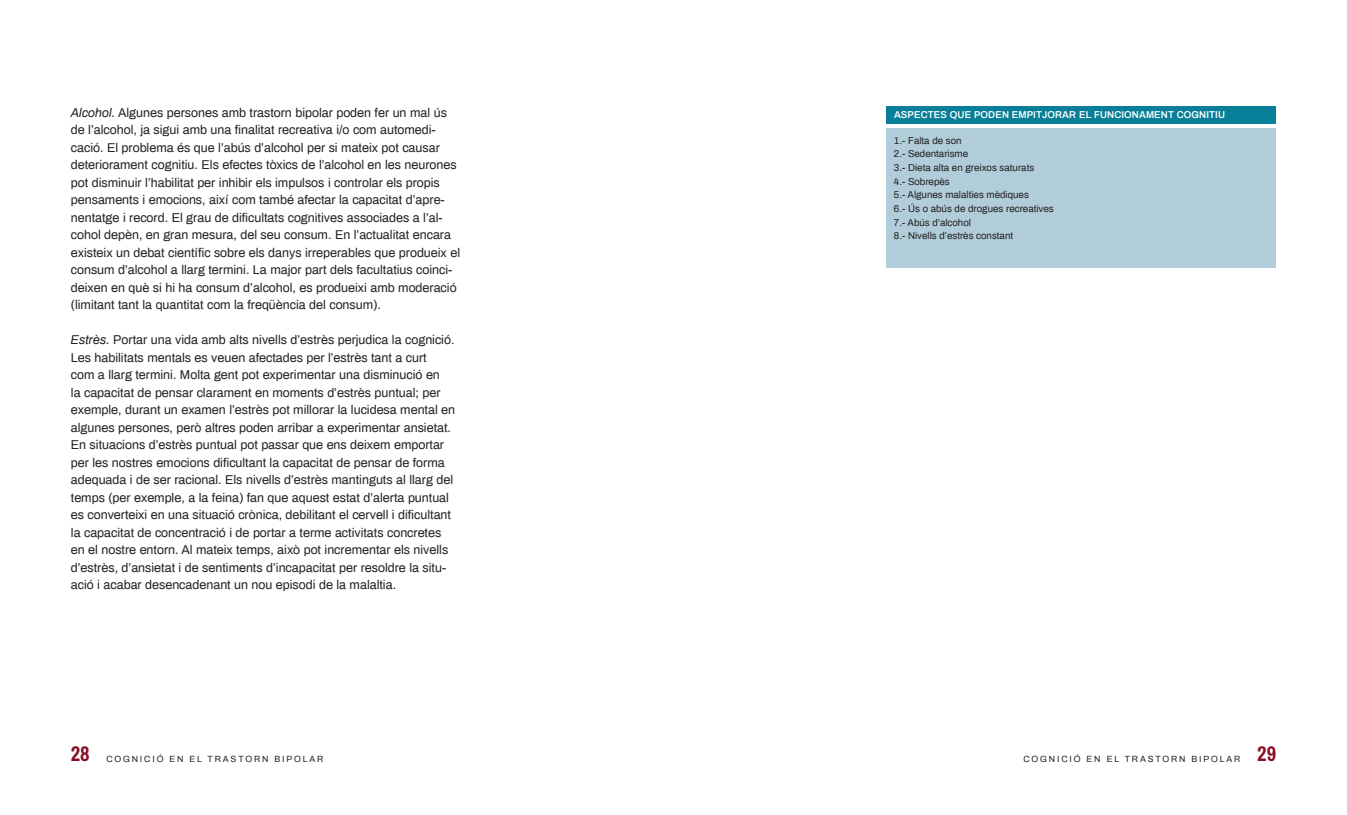
<style>
.page{position:relative;width:1347px;height:815px;background:#fff}
.page>*{position:absolute;margin:0;border:0;box-sizing:border-box;transform-origin:0 0}
.t1{font:700 22.5px "Pragati Narrow";color:#880d25}
.t2{font:12.5px/17.5px "Archivo";color:#231f20}
.t3{font:9.75px/13.6px "Archivo";color:#231f20}
.t4{font:600 9.75px "Archivo";letter-spacing:.01em;color:#fff}
.t5{font:8.75px "Archivo";letter-spacing:.21em;color:#231f20}
.s1{font-style:italic}
</style>
<div class="page">
<div style="left:886px;top:106px;width:390px;height:18px;background:#077f98"></div>
<div style="left:886px;top:128px;width:390px;height:140px;background:#b0cdd9"></div>
<p class="t2" style="left:71px;top:103px;width:391px"><span class="s1">Alcohol.</span> Algunes persones amb trastorn bipolar poden fer un mal ús de l’alcohol, ja sigui amb una finalitat recreativa i/o com automedi&shy;cació. El problema és que l’abús d’alcohol per si mateix pot causar deteriorament cognitiu. Els efectes tòxics de l’alcohol en les neurones pot disminuir l’habilitat per inhibir els impulsos i controlar els propis pensaments i emocions, així com també afectar la capacitat d’apre&shy;nentatge i record. El grau de dificultats cognitives associades a l’al&shy;cohol depèn, en gran mesura, del seu consum. En l’actualitat encara existeix un debat científic sobre els danys irreperables que produeix el consum d’alcohol a llarg termini. La major part dels facultatius coinci&shy;deixen en què si hi ha consum d’alcohol, es produeixi amb moderació (limitant tant la quantitat com la freqüència del consum).</p>
<p class="t2" style="left:71px;top:331px;width:386px"><span class="s1">Estrès.</span> Portar una vida amb alts nivells d’estrès perjudica la cognició.<br>Les habilitats mentals es veuen afectades per l’estrès tant a curt<br>com a llarg termini. Molta gent pot experimentar una disminució en<br>la capacitat de pensar clarament en moments d’estrès puntual; per exemple, durant un examen l’estrès pot millorar la lucidesa mental en algunes persones, però altres poden arribar a experimentar ansietat.<br>En situacions d’estrès puntual pot passar que ens deixem emportar per les nostres emocions dificultant la capacitat de pensar de forma adequada i de ser racional. Els nivells d’estrès mantinguts al llarg del temps (per exemple, a la feina) fan que aquest estat d’alerta puntual es converteixi en una situació crònica, debilitant el cervell i dificultant la capacitat de concentració i de portar a terme activitats concretes en el nostre entorn. Al mateix temps, això pot incrementar els nivells d’estrès, d’ansietat i de sentiments d’incapacitat per resoldre la situ&shy;ació i acabar desencadenant un nou episodi de la malaltia.</p>
<p class="t4" style="left:894px;top:108px;width:332px">ASPECTES QUE PODEN EMPITJORAR EL FUNCIONAMENT COGNITIU</p>
<p class="t3" style="left:894px;top:133px;width:161px">1.- Falta de son<br>2.- Sedentarisme<br>3.- Dieta alta en greixos saturats<br>4.- Sobrepès<br>5.- Algunes malalties mèdiques<br>6.- Ús o abús de drogues recreatives<br>7.- Abús d’alcohol<br>8.- Nivells d’estrès constant</p>
<h1 class="t1" style="left:71px;top:740px;width:20px">28</h1>
<p class="t5" style="left:106px;top:753px;width:219px">COGNICIÓ EN EL TRASTORN BIPOLAR</p>
<p class="t5" style="left:1023px;top:753px;width:219px">COGNICIÓ EN EL TRASTORN BIPOLAR</p>
<h1 class="t1" style="left:1257px;top:740px;width:20px">29</h1>
</div>
